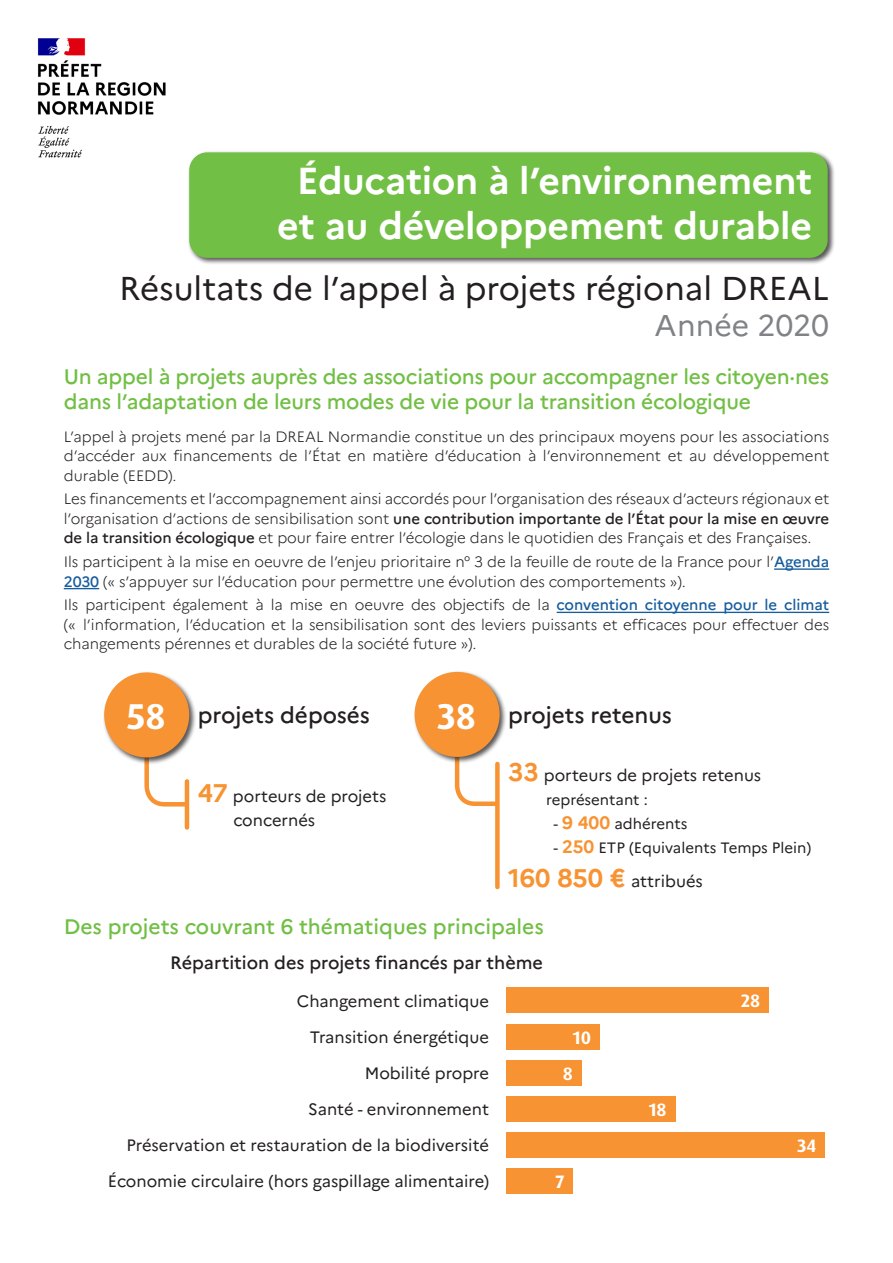
<style>
.page{position:relative;width:893px;height:1263px;background:#fff}
.page>*{position:absolute;margin:0;border:0;box-sizing:border-box;transform-origin:0 0}
.t1{font:700 37.5px "Marianne";letter-spacing:-.01em;color:#fff}
.t2{font:700 36px "Dax OT";color:#fff}
.Intro{font:33px "Marianne";color:#231f20}
.Intro-2{font:30px "Marianne";color:#808285}
.Intro-3{font:500 22.5px "Marianne";color:#231f20}
.Titre_1{font:500 21px/25.2px "Marianne";letter-spacing:-.01em;color:#71bf44}
.Intro-4{font:500 18px "Marianne";color:#231f20}
.t3{font:700 18px "Dax OT";color:#fff}
.Intro-5{font:16.5px "Marianne";color:#231f20}
.Texte{font:300 15px/19.5px "Marianne";letter-spacing:-.005em;color:#231f20;text-align:justify}
.Intro-6{font:15px "Marianne";color:#231f20}
.s1{font-weight:500}
.s2{font-weight:500;color:#175d9e}
.s3{font-weight:700;font-size:25.5px;color:#f79332}
.s4{font-weight:700;font-size:18px;color:#f79332}
</style>
<div class="page">
<svg style="left:144px;top:765px;width:46px;height:44px"></svg>
<hr style="left:185px;top:781px;width:4px;height:46px;background:#f79332">
<hr style="left:774px;top:568px;width:55px;height:2px;background:#175d9e">
<hr style="left:64px;top:588px;width:35px;height:1px;background:#175d9e">
<hr style="left:557px;top:612px;width:272px;height:1px;background:#175d9e">
<div style="left:103px;top:671px;width:94px;height:94px;background:#231f20;opacity:.75"></div>
<div style="left:104px;top:672px;width:85px;height:85px;background:#f79332;border-radius:50%"></div>
<svg style="left:454px;top:765px;width:41px;height:41px"></svg>
<div style="left:495px;top:764px;width:5px;height:123px;background:#f79332"></div>
<div style="left:413px;top:670px;width:94px;height:95px;background:#231f20;opacity:.75"></div>
<div style="left:415px;top:672px;width:85px;height:85px;background:#f79332;border-radius:50%"></div>
<div style="left:506px;top:988px;width:263px;height:25px;background:#f79332"></div>
<div style="left:506px;top:1024px;width:94px;height:25px;background:#f79332"></div>
<div style="left:506px;top:1060px;width:75px;height:25px;background:#f79332"></div>
<div style="left:506px;top:1096px;width:169px;height:25px;background:#f79332"></div>
<div style="left:506px;top:1132px;width:319px;height:26px;background:#f79332"></div>
<div style="left:506px;top:1168px;width:67px;height:26px;background:#f79332"></div>
<img style="left:37px;top:38px;width:129px;height:120px">
<div style="left:188px;top:151px;width:647px;height:115px;background:#231f20;opacity:.75"></div>
<div style="left:189px;top:152px;width:639px;height:106px;background:#71bf44;border-radius:18px"></div>
<p class="t1" style="left:297px;top:158px;width:517px">Éducation à l’environnement</p>
<p class="t1" style="left:277px;top:203px;width:537px">et au développement durable</p>
<p class="Intro" style="left:119px;top:268px;width:712px">Résultats de l’appel à projets régional DREAL</p>
<p class="Intro-2" style="left:655px;top:307px;width:176px">Année 2020</p>
<p class="Titre_1" style="left:64px;top:363px;width:767px">Un appel à projets auprès des associations pour accompagner les citoyen·nes dans l’adaptation de leurs modes de vie pour la transition écologique</p>
<p class="Texte" style="left:64px;top:426px;width:767px">L’appel à projets mené par la DREAL Normandie constitue un des principaux moyens pour les associations d’accéder aux financements de l’État en matière d’éducation à l’environnement et au développement durable (EEDD).</p>
<p class="Texte" style="left:64px;top:489px;width:767px">Les financements et l’accompagnement ainsi accordés pour l’organisation des réseaux d’acteurs régionaux et l’organisation d’actions de sensibilisation sont <span class="s1">une contribution importante de l’État pour la mise en œuvre de la transition écologique</span> et pour faire entrer l’écologie dans le quotidien des Français et des Françaises.</p>
<p class="Texte" style="left:64px;top:552px;width:767px">Ils participent à la mise en oeuvre de l’enjeu prioritaire n° 3 de la feuille de route de la France pour l’<span class="s2">Agenda<br>2030</span> (« s’appuyer sur l’éducation pour permettre une évolution des comportements »).</p>
<p class="Texte" style="left:64px;top:595px;width:767px">Ils participent également à la mise en oeuvre des objectifs de la <span class="s2">convention citoyenne pour le climat </span>(« l’information, l’éducation et la sensibilisation sont des leviers puissants et efficaces pour effectuer des changements pérennes et durables de la société future »).</p>
<p class="t2" style="left:437px;top:693px;width:40px">38</p>
<p class="Intro-3" style="left:508px;top:701px;width:165px">projets retenus</p>
<p class="Intro-5" style="left:508px;top:765px;width:255px"><span class="s3">33</span> porteurs de projets retenus</p>
<p class="Intro-6" style="left:546px;top:790px;width:103px">représentant :</p>
<p class="Intro-6" style="left:554px;top:814px;width:135px">- <span class="s4">9 400</span> adhérents</p>
<p class="Intro-6" style="left:554px;top:838px;width:259px">- <span class="s4">250</span> ETP (Equivalents Temps Plein)</p>
<p class="Intro-5" style="left:508px;top:871px;width:196px"><span class="s3">160 850 €</span> attribués</p>
<p class="Titre_1" style="left:64px;top:914px;width:481px">Des projets couvrant 6 thématiques principales</p>
<p class="t2" style="left:127px;top:693px;width:40px">58</p>
<p class="Intro-3" style="left:198px;top:702px;width:174px">projets déposés</p>
<p class="Intro-5" style="left:198px;top:786px;width:190px"><span class="s3">47</span> porteurs de projets</p>
<p class="Intro-5" style="left:233px;top:810px;width:83px">concernés</p>
<p class="Intro-4" style="left:170px;top:951px;width:374px">Répartition des projets financés par thème</p>
<p class="Intro-5" style="left:297px;top:991px;width:194px">Changement climatique</p>
<p class="Intro-5" style="left:310px;top:1027px;width:181px">Transition énergétique</p>
<p class="Intro-5" style="left:365px;top:1063px;width:126px">Mobilité propre</p>
<p class="Intro-5" style="left:308px;top:1099px;width:182px">Santé - environnement</p>
<p class="Intro-5" style="left:127px;top:1135px;width:364px">Préservation et restauration de la biodiversité</p>
<p class="Intro-5" style="left:108px;top:1171px;width:383px">Économie circulaire (hors gaspillage alimentaire)</p>
<p class="t3" style="left:573px;top:1026px;width:20px">10</p>
<p class="t3" style="left:563px;top:1062px;width:12px">8</p>
<p class="t3" style="left:555px;top:1170px;width:11px">7</p>
<p class="t3" style="left:649px;top:1098px;width:19px">18</p>
<p class="t3" style="left:741px;top:990px;width:21px">28</p>
<p class="t3" style="left:797px;top:1134px;width:21px">34</p>
</div>
